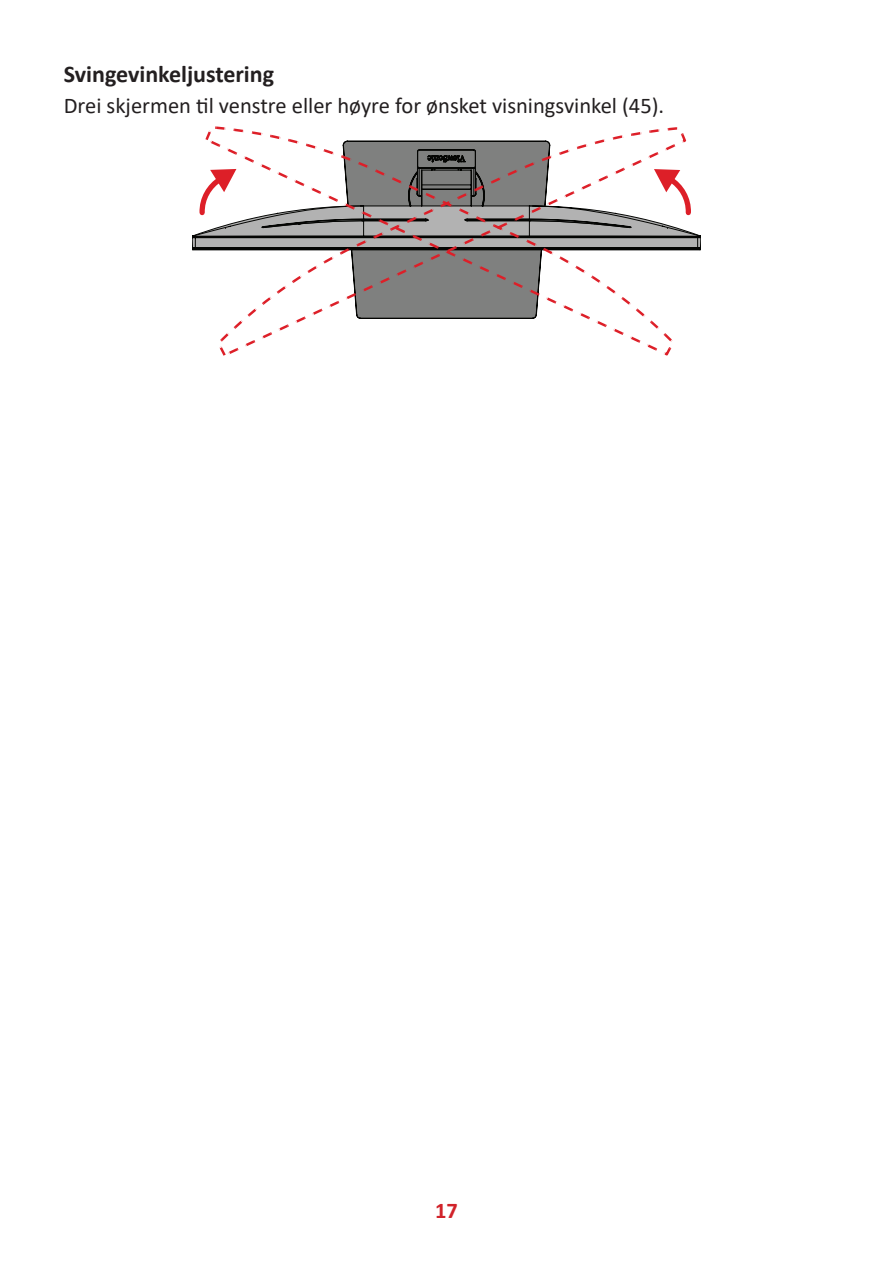
<style>
.page{position:relative;width:893px;height:1263px;background:#fff}
.page>*{position:absolute;margin:0;border:0;box-sizing:border-box;transform-origin:0 0}
.t1{font:700 24px "Calibri";color:#231f20}
.t2{font:22.5px "Calibri";color:#231f20}
.t3{font:700 22.5px "Calibri";color:#d1232a}
</style>
<div class="page">
<svg style="left:192px;top:195px;width:509px;height:56px"></svg>
<svg style="left:203px;top:126px;width:485px;height:230px"></svg>
<p class="t1" style="left:64px;top:57px;width:212px">Svingevinkeljustering</p>
<p class="t2" style="left:64px;top:90px;width:602px">Drei skjermen til venstre eller høyre for ønsket visningsvinkel (45).</p>
<p class="t3" style="left:435px;top:1194px;width:24px">17</p>
</div>
